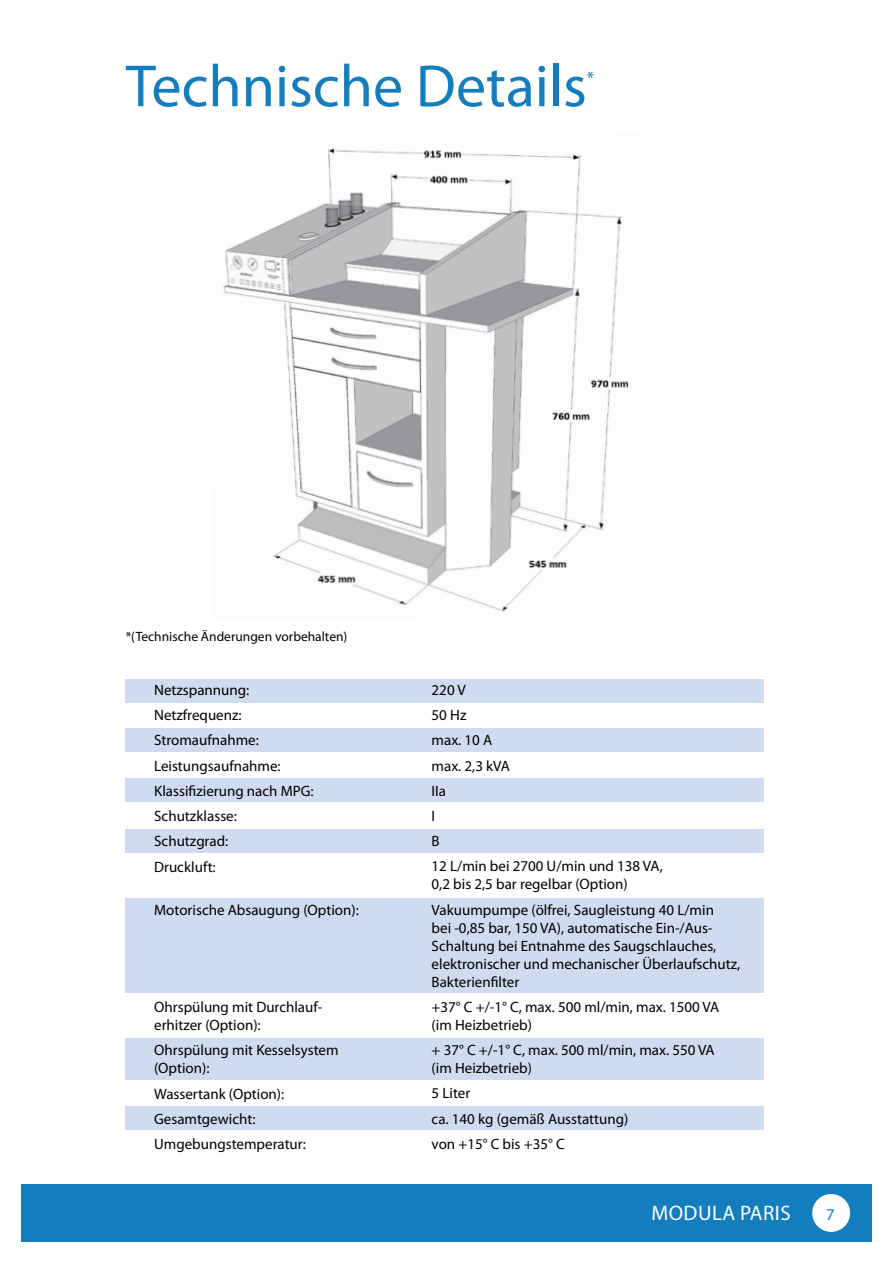
<style>
.page{position:relative;width:893px;height:1263px;background:#fff}
.page>*{position:absolute;margin:0;border:0;box-sizing:border-box;transform-origin:0 0}
.t1{font:60px "Myriad Pro";color:#147dbe}
.t2{font:21px "Myriad Pro";letter-spacing:.02em;color:#fff}
.t3{font:18px "Myriad Pro";color:#147dbe}
.t4{font:16.5px "Myriad Pro";color:#147dbe}
.t5{font:15px/25.2px "Myriad Pro";color:#000}
.t6{font:13.5px "Myriad Pro";color:#000}
</style>
<div class="page">
<div style="left:21px;top:1184px;width:851px;height:58px;background:#147dbe"></div>
<div style="left:812px;top:1194px;width:38px;height:38px;background:#fff;border-radius:50%"></div>
<img style="left:223px;top:148px;width:406px;height:464px">
<div style="left:125px;top:679px;width:639px;height:23px;background:#cfdbee"></div>
<div style="left:125px;top:728px;width:639px;height:24px;background:#cfdbee"></div>
<div style="left:125px;top:1038px;width:639px;height:42px;background:#cfdbee"></div>
<div style="left:125px;top:779px;width:639px;height:23px;background:#cfdbee"></div>
<div style="left:125px;top:829px;width:639px;height:23px;background:#cfdbee"></div>
<div style="left:125px;top:1106px;width:639px;height:24px;background:#cfdbee"></div>
<div style="left:125px;top:898px;width:639px;height:94px;background:#cfdbee"></div>
<h1 class="t1" style="left:126px;top:49px;width:462px">Technische Details</h1>
<p class="t3" style="left:587px;top:67px;width:9px">*</p>
<p class="t6" style="left:126px;top:629px;width:223px">*(Technische Änderungen vorbehalten)</p>
<p class="t5" style="left:154px;top:677px;width:161px">Netzspannung:<br>Netzfrequenz:<br>Stromaufnahme:<br>Leistungsaufnahme:<br>Klassifizierung nach MPG:<br>Schutzklasse:<br>Schutzgrad:<br>Druckluft:</p>
<p class="t5" style="left:154px;top:897px;width:206px">Motorische Absaugung (Option):</p>
<p class="t5" style="left:154px;top:998px;width:170px;line-height:18px">Ohrspülung mit Durchlauf&shy;erhitzer (Option):</p>
<p class="t5" style="left:154px;top:1041px;width:186px;line-height:18px">Ohrspülung mit Kesselsystem (Option):</p>
<p class="t5" style="left:154px;top:1081px;width:153px">Wassertank (Option):<br>Gesamtgewicht:<br>Umgebungstemperatur:</p>
<p class="t5" style="left:432px;top:677px;width:233px">220 V<br>50 Hz<br>max. 10 A<br>max. 2,3 kVA<br>IIa<br>I<br>B<br>12 L/min bei 2700 U/min und 138 VA,</p>
<p class="t5" style="left:432px;top:871px;width:284px">0,2 bis 2,5 bar regelbar (Option)<br>Vakuumpumpe (ölfrei, Saugleistung 40 L/min</p>
<p class="t5" style="left:432px;top:918px;width:310px;line-height:18px">bei -0,85 bar, 150 VA), automatische Ein-/Aus-Schaltung bei Entnahme des Saugschlauches, elektronischer und mechanischer Überlaufschutz, Bakterienfilter</p>
<p class="t5" style="left:432px;top:998px;width:288px;line-height:18px">+37° C +/-1° C, max. 500 ml/min, max. 1500 VA (im Heizbetrieb)</p>
<p class="t5" style="left:432px;top:1041px;width:284px;line-height:18px">+ 37° C +/-1° C, max. 500 ml/min, max. 550 VA (im Heizbetrieb)</p>
<p class="t5" style="left:432px;top:1080px;width:198px">5 Liter<br>ca. 140 kg (gemäß Ausstattung) von +15° C bis +35° C</p>
<h2 class="t2" style="left:651px;top:1200px;width:32px">MODULA</h2>
<h2 class="t2" style="left:740px;top:1200px;width:52px">PARIS</h2>
<p class="t4" style="left:826px;top:1204px;width:10px">7</p>
</div>
